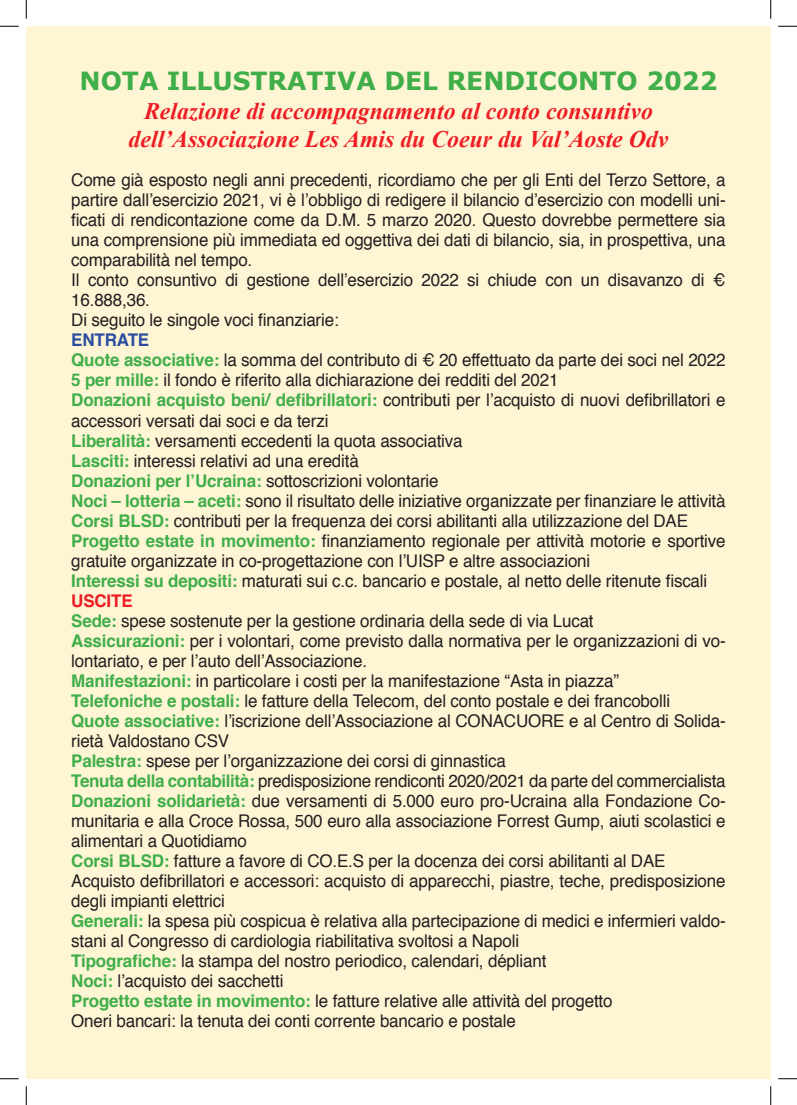
<style>
.page{position:relative;width:797px;height:1105px;background:#fff}
.page>*{position:absolute;margin:0;border:0;box-sizing:border-box;transform-origin:0 0}
.t1{font:700 25px "Verdana";color:#40ae49}
.t2{font:italic 700 23.75px/28.5px "Times New Roman";color:#ee1d23;text-align:center}
.t3{font:17.5px/20px "Helvetica";letter-spacing:-.01em;color:#231f20}
.s1{font-weight:700;color:#2a4da0}
.s2{font-weight:700;color:#40ae49}
.s3{font-weight:700;color:#ee1d23}
</style>
<div class="page">
<div style="left:26px;top:26px;width:744px;height:1053px;background:#fef5d5"></div>
<svg style="left:0;top:25px;width:19px;height:2px"></svg>
<svg style="left:778px;top:25px;width:19px;height:2px"></svg>
<svg style="left:0;top:1078px;width:19px;height:1px"></svg>
<svg style="left:778px;top:1078px;width:19px;height:1px"></svg>
<svg style="left:25px;top:0;width:2px;height:19px"></svg>
<svg style="left:25px;top:1086px;width:2px;height:19px"></svg>
<svg style="left:770px;top:0;width:1px;height:19px"></svg>
<svg style="left:770px;top:1086px;width:1px;height:19px"></svg>
<h1 class="t1" style="left:79px;top:65px;width:639px">NOTA ILLUSTRATIVA DEL RENDICONTO 2022</h1>
<h2 class="t2" style="left:129px;top:96px;width:541px">Relazione di accompagnamento al conto consuntivo dell’Associazione Les Amis du Coeur du Val’Aoste Odv</h2>
<p class="t3" style="left:71px;top:171px;width:656px">Come già esposto negli anni precedenti, ricordiamo che per gli Enti del Terzo Settore, a partire dall’esercizio 2021, vi è l’obbligo di redigere il bilancio d’esercizio con modelli uni&shy;ficati di rendicontazione come da D.M. 5 marzo 2020. Questo dovrebbe permettere sia una comprensione più immediata ed oggettiva dei dati di bilancio, sia, in prospettiva, una comparabilità nel tempo.<br>Il conto consuntivo di gestione dell’esercizio 2022 si chiude con un disavanzo di € 16.888,36.<br>Di seguito le singole voci finanziarie:</p>
<p class="t3" style="left:71px;top:331px;width:656px"><span class="s1">ENTRATE<br></span><span class="s2">Quote associative:</span> la somma del contributo di € 20 effettuato da parte dei soci nel 2022<br><span class="s2">5 per mille:</span> il fondo è riferito alla dichiarazione dei redditi del 2021<br><span class="s2">Donazioni acquisto beni/ defibrillatori:</span> contributi per l’acquisto di nuovi defibrillatori e accessori versati dai soci e da terzi<br><span class="s2">Liberalità:</span> versamenti eccedenti la quota associativa<br><span class="s2">Lasciti:</span> interessi relativi ad una eredità<br><span class="s2">Donazioni per l’Ucraina:</span> sottoscrizioni volontarie<br><span class="s2">Noci – lotteria – aceti:</span> sono il risultato delle iniziative organizzate per finanziare le attività <span class="s2">Corsi BLSD:</span> contributi per la frequenza dei corsi abilitanti alla utilizzazione del DAE <span class="s2">Progetto estate in movimento:</span> finanziamento regionale per attività motorie e sportive gratuite organizzate in co-progettazione con l’UISP e altre associazioni<br><span class="s2">Interessi su depositi:</span> maturati sui c.c. bancario e postale, al netto delle ritenute fiscali <span class="s3">USCITE<br></span><span class="s2">Sede:</span> spese sostenute per la gestione ordinaria della sede di via Lucat<br><span class="s2">Assicurazioni:</span> per i volontari, come previsto dalla normativa per le organizzazioni di vo&shy;lontariato, e per l’auto dell’Associazione.<br><span class="s2">Manifestazioni:</span> in particolare i costi per la manifestazione “Asta in piazza”<br><span class="s2">Telefoniche e postali:</span> le fatture della Telecom, del conto postale e dei francobolli<br><span class="s2">Quote associative:</span> l’iscrizione dell’Associazione al CONACUORE e al Centro di Solida&shy;rietà Valdostano CSV<br><span class="s2">Palestra:</span> spese per l’organizzazione dei corsi di ginnastica<br><span class="s2">Tenuta della contabilità:</span> predisposizione rendiconti 2020/2021 da parte del commercialista <span class="s2">Donazioni solidarietà:</span> due versamenti di 5.000 euro pro-Ucraina alla Fondazione Co&shy;munitaria e alla Croce Rossa, 500 euro alla associazione Forrest Gump, aiuti scolastici e alimentari a Quotidiamo<br><span class="s2">Corsi BLSD:</span> fatture a favore di CO.E.S per la docenza dei corsi abilitanti al DAE Acquisto defibrillatori e accessori: acquisto di apparecchi, piastre, teche, predisposizione degli impianti elettrici<br><span class="s2">Generali:</span> la spesa più cospicua è relativa alla partecipazione di medici e infermieri valdo&shy;stani al Congresso di cardiologia riabilitativa svoltosi a Napoli<br><span class="s2">Tipografiche:</span> la stampa del nostro periodico, calendari, dépliant<br><span class="s2">Noci:</span> l’acquisto dei sacchetti<br><span class="s2">Progetto estate in movimento:</span> le fatture relative alle attività del progetto<br>Oneri bancari: la tenuta dei conti corrente bancario e postale</p>
</div>
